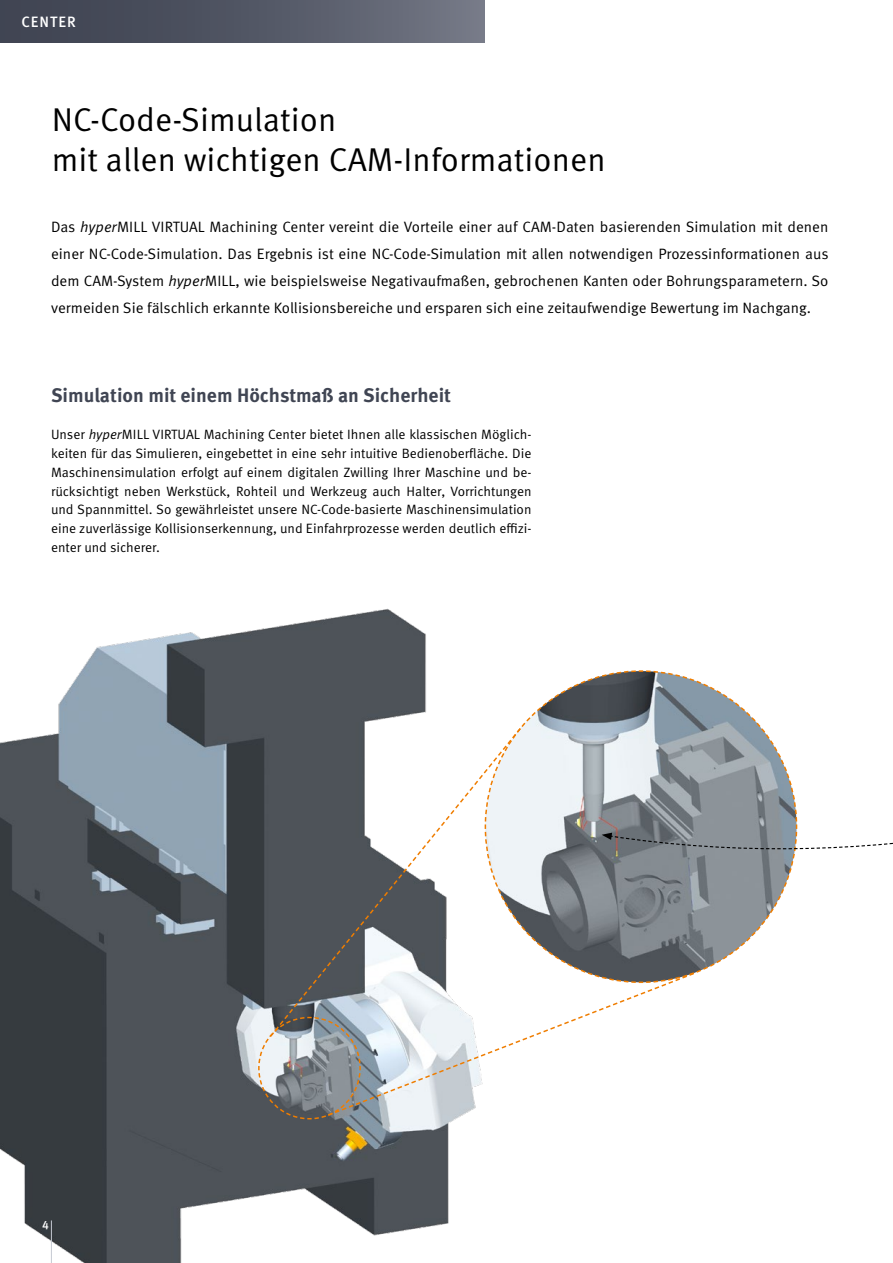
<style>
.page{position:relative;width:893px;height:1263px;background:#fff}
.page>*{position:absolute;margin:0;border:0;box-sizing:border-box;transform-origin:0 0}
.t1{font:33px/39.6px "Meta Pro";color:#000}
.t2{font:700 19.5px "Meta Pro";color:#404553}
.t3{font:15px/27px "Meta Pro";color:#000;text-align:justify}
.t4{font:500 15px "Meta Pro";letter-spacing:.07em;color:#fff}
.t5{font:13.5px/18.8px "Meta Pro";color:#000;text-align:justify}
.t6{font:500 12px "Meta Pro";color:#fff}
.s1{font-style:italic}
</style>
<div class="page">
<img style="left:0;top:608px;width:460px;height:655px">
<hr style="left:51px;top:1220px;width:1px;height:43px;background:#c5c9d2">
<svg style="left:521px;top:674px;width:249px;height:299px"></svg>
<div style="left:0;top:0;width:485px;height:43px;background:linear-gradient(to right,#393e4c,#717582)"></div>
<svg style="left:257px;top:1016px;width:105px;height:104px"></svg>
<svg style="left:268px;top:726px;width:254px;height:312px"></svg>
<svg style="left:326px;top:971px;width:370px;height:146px"></svg>
<svg style="left:608px;top:670px;width:285px;height:245px"></svg>
<svg style="left:484px;top:830px;width:155px;height:154px"></svg>
<p class="t4" style="left:21px;top:12px;width:56px">CENTER</p>
<h1 class="t1" style="left:52px;top:100px;width:555px">NC-Code-Simulation<br>mit allen wichtigen CAM-Informationen</h1>
<p class="t3" style="left:51px;top:214px;width:779px">Das <span class="s1">hyper</span>MILL VIRTUAL Machining Center vereint die Vorteile einer auf CAM-Daten basierenden Simulation mit denen einer NC-Code-Simulation. Das Ergebnis ist eine NC-Code-Simulation mit allen notwendigen Prozessinformationen aus dem CAM-System <span class="s1">hyper</span>MILL, wie beispielsweise Negativaufmaßen, gebrochenen Kanten oder Bohrungsparametern. So vermeiden Sie fälschlich erkannte Kollisionsbereiche und ersparen sich eine zeitaufwendige Bewertung im Nachgang.</p>
<h2 class="t2" style="left:51px;top:380px;width:402px">Simulation mit einem Höchstmaß an Sicherheit</h2>
<p class="t5" style="left:51px;top:425px;width:482px">Unser <span class="s1">hyper</span>MILL VIRTUAL Machining Center bietet Ihnen alle klassischen Möglich&shy;keiten für das Simulieren, eingebettet in eine sehr intuitive Bedienoberfläche. Die Maschinensimulation erfolgt auf einem digitalen Zwilling Ihrer Maschine und be&shy;rücksichtigt neben Werkstück, Rohteil und Werkzeug auch Halter, Vorrichtungen und Spannmittel. So gewährleistet unsere NC-Code-basierte Maschinensimulation eine zuverlässige Kollisionserkennung, und Einfahrprozesse werden deutlich effizi&shy;enter und sicherer.</p>
<p class="t6" style="left:42px;top:1217px;width:8px">4</p>
</div>
